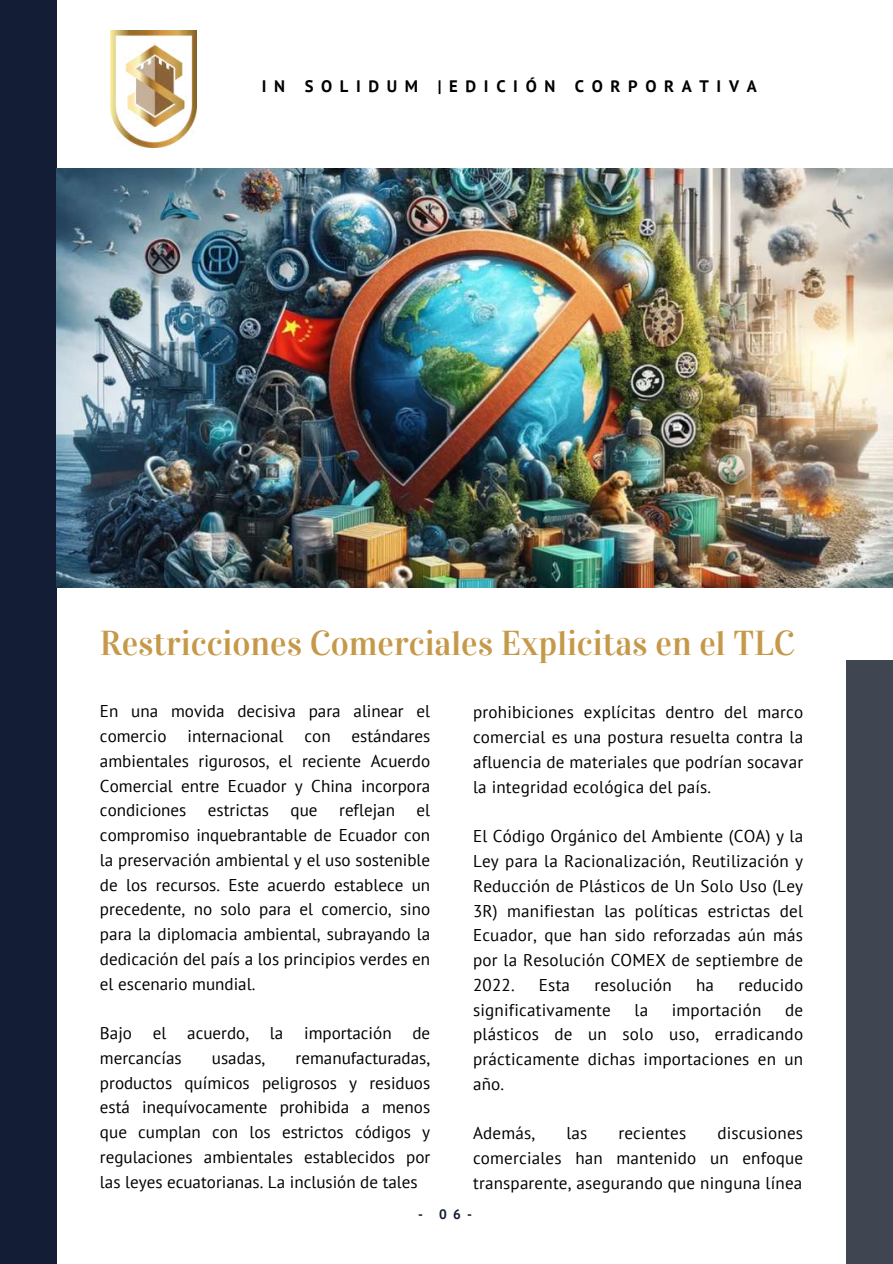
<style>
.page{position:relative;width:893px;height:1264px;background:#fff}
.page>*{position:absolute;margin:0;border:0;box-sizing:border-box;transform-origin:0 0}
.t1{font:34.5px "Vidaloka";color:#c6994a}
.t2{font:17.1px/24.8px "PT Sans";letter-spacing:.01em;color:#000;text-align:justify}
.t3{font:700 16.65px "PT Sans";letter-spacing:.46em;color:#000}
.t4{font:700 13.65px "PT Sans";color:#131d35}
</style>
<div class="page">
<div style="left:0;top:0;width:56px;height:1263px;background:#131d35"></div>
<div style="left:845px;top:660px;width:47px;height:603px;background:#3f4652"></div>
<img style="left:110px;top:31px;width:87px;height:117px">
<img style="left:57px;top:168px;width:835px;height:419px">
<p class="t3" style="left:262px;top:75px;width:496px">IN SOLIDUM |EDICIÓN CORPORATIVA</p>
<h1 class="t1" style="left:100px;top:622px;width:696px">Restricciones Comerciales Explicitas en el TLC</h1>
<p class="t2" style="left:100px;top:698px;width:332px">En una movida decisiva para alinear el comercio internacional con estándares ambientales rigurosos, el reciente Acuerdo Comercial entre Ecuador y China incorpora condiciones</p>
<p class="t2" style="left:208px;top:797px;width:63px">estrictas</p>
<p class="t2" style="left:290px;top:797px;width:28px">que</p>
<p class="t2" style="left:339px;top:797px;width:57px">reflejan</p>
<p class="t2" style="left:100px;top:797px;width:332px;text-indent:316px">el compromiso inquebrantable de Ecuador con la preservación ambiental y el uso sostenible de los recursos. Este acuerdo establece un precedente, no solo para el comercio, sino para la diplomacia ambiental, subrayando la dedicación del país a los principios verdes en el escenario mundial.</p>
<p class="t2" style="left:100px;top:1020px;width:332px">Bajo el acuerdo, la importación de mercancías</p>
<p class="t2" style="left:100px;top:1045px;width:332px;text-indent:195px">remanufacturadas, productos químicos peligrosos y residuos está inequívocamente prohibida a menos que cumplan con los estrictos códigos y regulaciones ambientales establecidos por las leyes ecuatorianas. La inclusión de tales</p>
<p class="t2" style="left:212px;top:1045px;width:55px">usadas,</p>
<p class="t2" style="left:473px;top:699px;width:331px">prohibiciones explícitas dentro del marco comercial es una postura resuelta contra la afluencia de materiales que podrían socavar la integridad ecológica del país.</p>
<p class="t2" style="left:473px;top:823px;width:331px">El Código Orgánico del Ambiente (COA) y la Ley para la Racionalización, Reutilización y Reducción de Plásticos de Un Solo Uso (Ley 3R) manifiestan las políticas estrictas del Ecuador, que han sido reforzadas aún más por la Resolución COMEX de septiembre de 2022.</p>
<p class="t2" style="left:539px;top:972px;width:33px">Esta</p>
<p class="t2" style="left:594px;top:972px;width:79px">resolución</p>
<p class="t2" style="left:696px;top:972px;width:19px">ha</p>
<p class="t2" style="left:738px;top:972px;width:66px">reducido</p>
<p class="t2" style="left:473px;top:996px;width:139px">significativamente</p>
<p class="t2" style="left:634px;top:996px;width:15px">la</p>
<p class="t2" style="left:671px;top:996px;width:91px">importación</p>
<p class="t2" style="left:473px;top:996px;width:331px;text-indent:312px">de plásticos de un solo uso, erradicando prácticamente dichas importaciones en un año.</p>
<p class="t2" style="left:473px;top:1120px;width:64px">Además,</p>
<p class="t2" style="left:566px;top:1120px;width:22px">las</p>
<p class="t2" style="left:618px;top:1120px;width:69px">recientes</p>
<p class="t2" style="left:473px;top:1120px;width:331px;text-indent:244px">discusiones comerciales han mantenido un enfoque transparente, asegurando que ninguna línea</p>
<p class="t4" style="left:418px;top:1204px;width:55px">- 06-</p>
</div>
